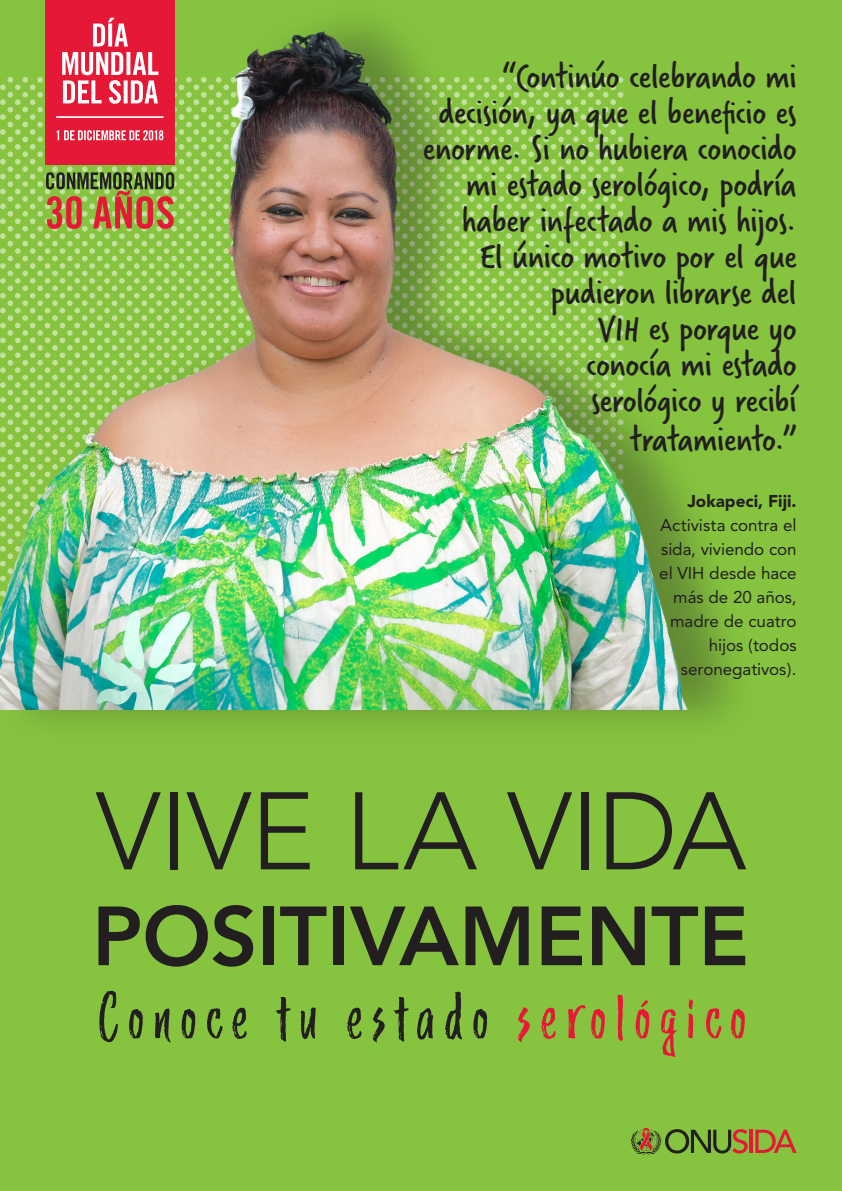
<style>
.page{position:relative;width:842px;height:1191px;background:#86c43f}
.page>*{position:absolute;margin:0;border:0;box-sizing:border-box;transform-origin:0 0}
.t1{font:300 108.8px "Avenir";letter-spacing:-.01em;color:#231f20}
.t2{font:800 82.9px "Avenir";letter-spacing:-.005em;color:#231f20}
.t3{font:60.9px "Trailmade";letter-spacing:.155em;color:#231f20}
.t4{font:38px/36.3px "Verveine";letter-spacing:-.01em;color:#231f20;text-align:right}
.Text{font:17px/24px "Avenir";letter-spacing:-.005em;color:#231f20;text-align:right}
.Name{font:900 17px "Avenir";color:#231f20}
.s1{color:#e51836}
</style>
<div class="page">
<div style="left:0;top:0;width:761px;height:746px;background:#231f20;opacity:.35"></div>
<img style="left:0;top:24px;width:714px;height:686px">
<div style="left:45px;top:0;width:129px;height:164px;background:#e51836"></div>
<img style="left:0;top:18px;width:623px;height:690px">
<hr style="left:56px;top:116px;width:108px;height:2px;background:#fff">
<svg style="left:631px;top:1127px;width:117px;height:28px"></svg>
<hr style="left:750px;top:1129px;width:3px;height:23px;background:#e51836">
<svg style="left:755px;top:1129px;width:42px;height:23px"></svg>
<p class="t4" style="left:423px;top:58px;width:375px">“Continúo celebrando mi decisión, ya que el beneficio es enorme. Si no hubiera conocido mi estado serológico, podría haber infectado a mis hijos.<br>El único motivo por el que pudieron librarse del<br>VIH es porque yo<br>conocía mi estado<br>serológico y recibí tratamiento.”</p>
<p class="Name" style="left:687px;top:490px;width:111px">Jokapeci, Fiji.</p>
<p class="Text" style="left:659px;top:513px;width:139px">Activista contra el sida, viviendo con el VIH desde hace más de 20 años, madre de cuatro hijos (todos seronegativos).</p>
<p class="t1" style="left:96px;top:768px;width:652px">VIVE LA VIDA</p>
<p class="t2" style="left:92px;top:887px;width:658px">POSITIVAMENTE</p>
<p class="t3" style="left:97px;top:978px;width:650px">Conoce tu estado <span class="s1">serológico</span></p>
</div>
